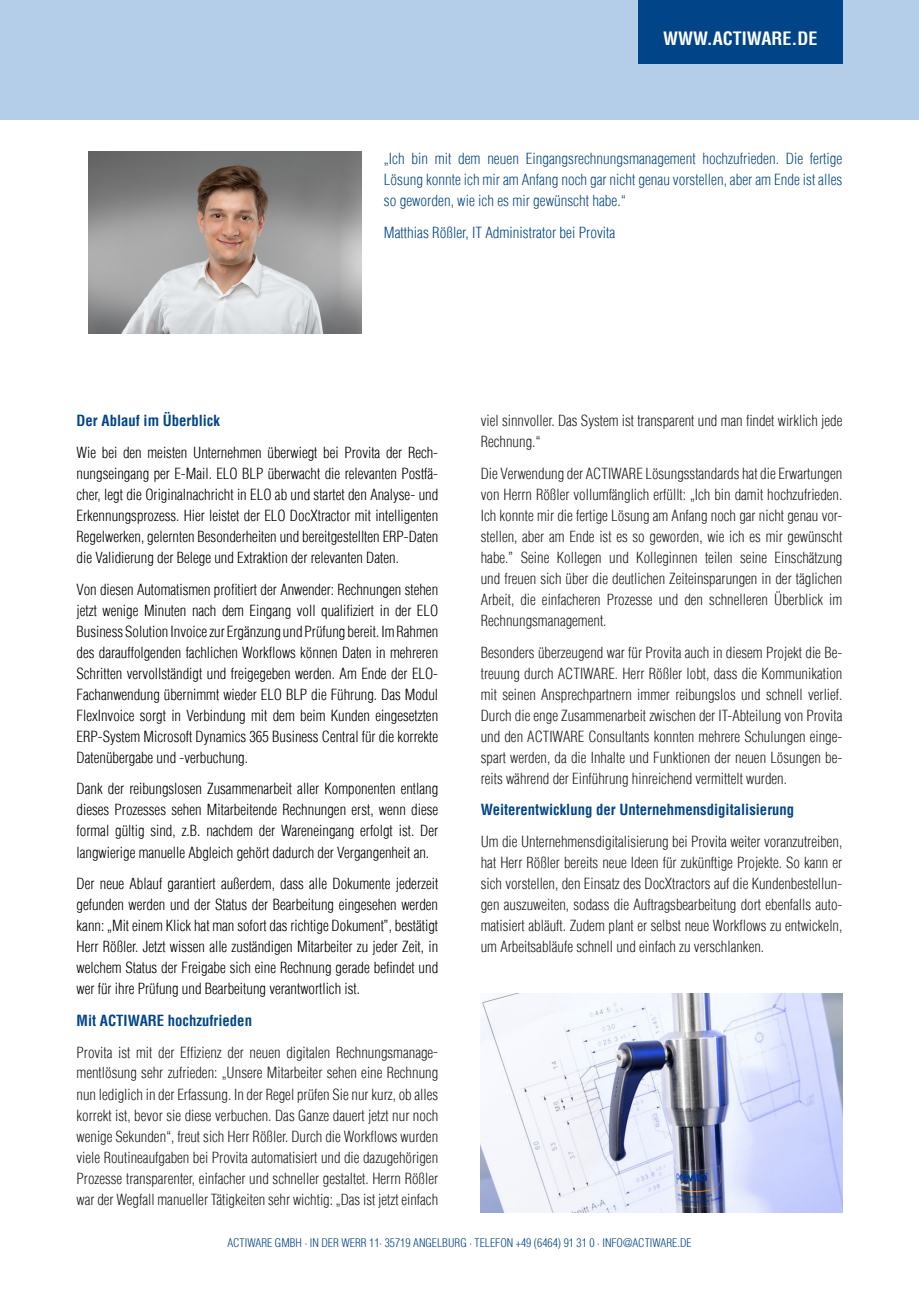
<style>
.page{position:relative;width:919px;height:1289px;background:#fff}
.page>*{position:absolute;margin:0;border:0;box-sizing:border-box;transform-origin:0 0}
.t1{font:700 condensed 18px "Helvetica LT";color:#fff}
.t2{font:300 condensed 15px/21px "Helvetica LT";color:#231f20;text-align:justify}
.t3{font:300 condensed 15px/21px "Helvetica LT";color:#000001;text-align:justify}
.t4{font:300 condensed 15px/21px "Helvetica LT";color:#0b4a85;text-align:justify}
.t5{font:700 condensed 15px "Helvetica LT";color:#014588}
.t6{font:300 condensed 15px "Helvetica LT";color:#014588}
.t7{font:300 condensed 11.7px "Helvetica LT";color:#014588}
</style>
<div class="page">
<div style="left:0;top:0;width:918px;height:119px;background:#b4ceea"></div>
<div style="left:638px;top:0;width:204px;height:64px;background:#014588"></div>
<img style="left:88px;top:151px;width:273px;height:183px">
<img style="left:480px;top:993px;width:362px;height:219px">
<p class="t1" style="left:663px;top:28px;width:156px">WWW.ACTIWARE.DE</p>
<p class="t4" style="left:384px;top:148px;width:460px">„Ich bin mit dem neuen Eingangsrechnungsmanagement hochzufrieden. Die fertige Lösung konnte ich mir am Anfang noch gar nicht genau vorstellen, aber am Ende ist alles so geworden, wie ich es mir gewünscht habe.“</p>
<p class="t6" style="left:384px;top:223px;width:233px">Matthias Rößler, IT Administrator bei Provita</p>
<p class="t5" style="left:77px;top:411px;width:145px">Der Ablauf im Überblick</p>
<p class="t3" style="left:77px;top:442px;width:363px">Wie bei den meisten Unternehmen überwiegt bei Provita der Rech&shy;nungseingang per E-Mail. ELO BLP überwacht die relevanten Postfä&shy;cher, legt die Originalnachricht in ELO ab und startet den Analyse- und Erkennungsprozess. Hier leistet der ELO DocXtractor mit intelligenten Regelwerken, gelernten Besonderheiten und bereitgestellten ERP-Daten die Validierung der Belege und Extraktion der relevanten Daten.</p>
<p class="t3" style="left:77px;top:578px;width:363px">Von diesen Automatismen profitiert der Anwender: Rechnungen stehen jetzt wenige Minuten nach dem Eingang voll qualifiziert in der ELO Business Solution Invoice zur Ergänzung und Prüfung bereit. Im Rahmen des darauffolgenden fachlichen Workflows können Daten in mehreren Schritten vervollständigt und freigegeben werden. Am Ende der ELO-Fachanwendung übernimmt wieder ELO BLP die Führung. Das Modul FlexInvoice sorgt in Verbindung mit dem beim Kunden eingesetzten ERP-System Microsoft Dynamics 365 Business Central für die korrekte Datenübergabe und -verbuchung.</p>
<p class="t3" style="left:77px;top:778px;width:363px">Dank der reibungslosen Zusammenarbeit aller Komponenten entlang dieses Prozesses sehen Mitarbeitende Rechnungen erst, wenn diese formal gültig sind, z.B. nachdem der Wareneingang erfolgt ist. Der langwierige manuelle Abgleich gehört dadurch der Vergangenheit an.</p>
<p class="t3" style="left:77px;top:873px;width:363px">Der neue Ablauf garantiert außerdem, dass alle Dokumente jederzeit gefunden werden und der Status der Bearbeitung eingesehen werden kann: „Mit einem Klick hat man sofort das richtige Dokument”, bestätigt Herr Rößler. Jetzt wissen alle zuständigen Mitarbeiter zu jeder Zeit, in welchem Status der Freigabe sich eine Rechnung gerade befindet und wer für ihre Prüfung und Bearbeitung verantwortlich ist.</p>
<p class="t5" style="left:77px;top:1010px;width:177px">Mit ACTIWARE hochzufrieden</p>
<p class="t2" style="left:77px;top:1041px;width:363px">Provita ist mit der Effizienz der neuen digitalen Rechnungsmanage&shy;mentlösung sehr zufrieden: „Unsere Mitarbeiter sehen eine Rechnung nun lediglich in der Erfassung. In der Regel prüfen Sie nur kurz, ob alles korrekt ist, bevor sie diese verbuchen. Das Ganze dauert jetzt nur noch wenige Sekunden“, freut sich Herr Rößler. Durch die Workflows wurden viele Routineaufgaben bei Provita automatisiert und die dazugehörigen Prozesse transparenter, einfacher und schneller gestaltet. Herrn Rößler war der Wegfall manueller Tätigkeiten sehr wichtig: „Das ist jetzt einfach</p>
<p class="t2" style="left:480px;top:410px;width:363px">viel sinnvoller. Das System ist transparent und man findet wirklich jede<br>Rechnung.“</p>
<p class="t2" style="left:480px;top:463px;width:363px">Die Verwendung der ACTIWARE Lösungsstandards hat die Erwartungen von Herrn Rößler vollumfänglich erfüllt: „Ich bin damit hochzufrieden.<br>Ich konnte mir die fertige Lösung am Anfang noch gar nicht genau vor&shy;stellen, aber am Ende ist es so geworden, wie ich es mir gewünscht habe.” Seine Kollegen und Kolleginnen teilen seine Einschätzung und freuen sich über die deutlichen Zeiteinsparungen in der täglichen Arbeit, die einfacheren Prozesse und den schnelleren Überblick im Rechnungsmanagement.</p>
<p class="t2" style="left:480px;top:641px;width:363px">Besonders überzeugend war für Provita auch in diesem Projekt die Be&shy;treuung durch ACTIWARE. Herr Rößler lobt, dass die Kommunikation mit seinen Ansprechpartnern immer reibungslos und schnell verlief.<br>Durch die enge Zusammenarbeit zwischen der IT-Abteilung von Provita und den ACTIWARE Consultants konnten mehrere Schulungen einge&shy;spart werden, da die Inhalte und Funktionen der neuen Lösungen be&shy;reits während der Einführung hinreichend vermittelt wurden.</p>
<p class="t5" style="left:480px;top:800px;width:315px">Weiterentwicklung der Unternehmensdigitalisierung</p>
<p class="t2" style="left:480px;top:831px;width:363px">Um die Unternehmensdigitalisierung bei Provita weiter voranzutreiben, hat Herr Rößler bereits neue Ideen für zukünftige Projekte. So kann er sich vorstellen, den Einsatz des DocXtractors auf die Kundenbestellun&shy;gen auszuweiten, sodass die Auftragsbearbeitung dort ebenfalls auto&shy;matisiert abläuft. Zudem plant er selbst neue Workflows zu entwickeln, um Arbeitsabläufe schnell und einfach zu verschlanken.</p>
<p class="t7" style="left:227px;top:1235px;width:466px">ACTIWARE GMBH · IN DER WERR 11· 35719 ANGELBURG · TELEFON +49 (6464) 91 31 0 · INFO@ACTIWARE.DE</p>
</div>
